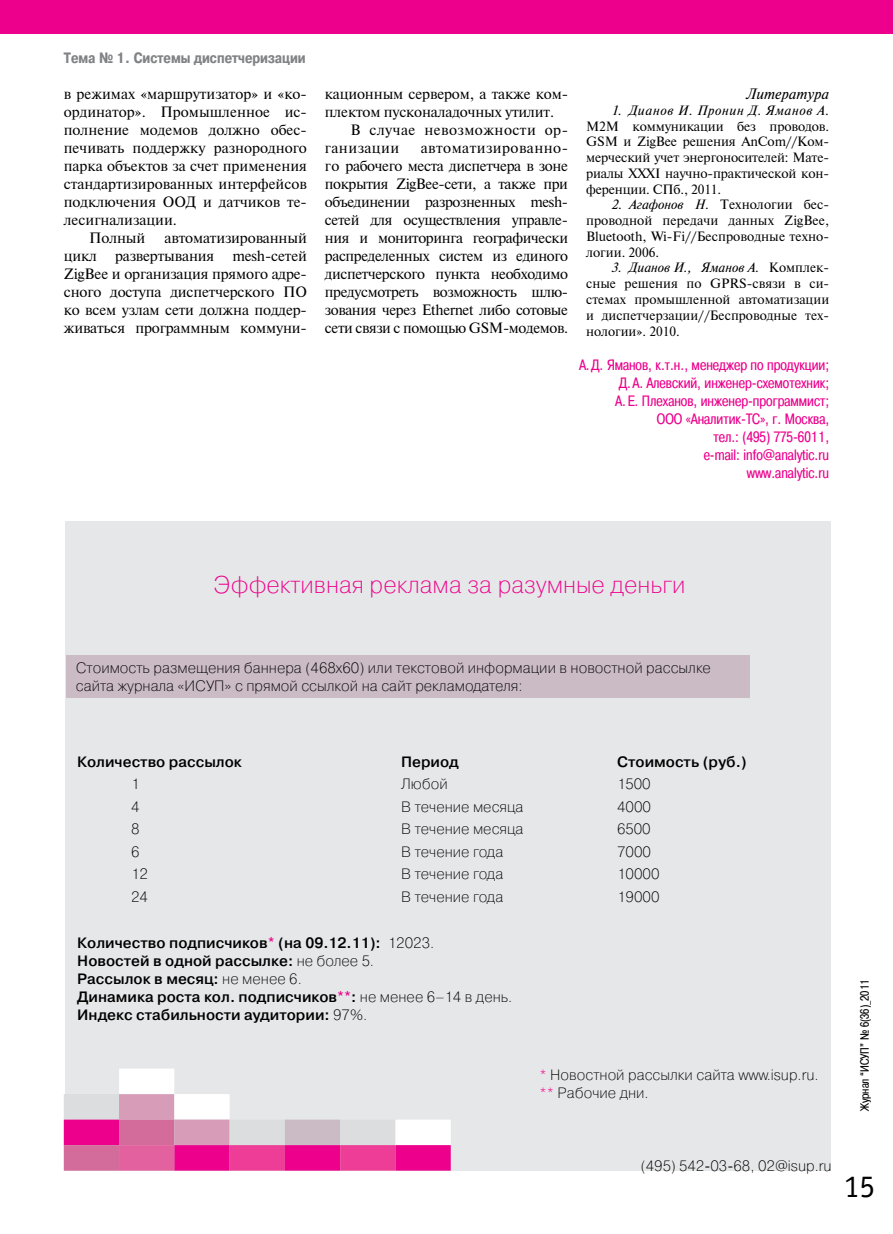
<style>
.page{position:relative;width:893px;height:1234px;background:#fff}
.page>*{position:absolute;margin:0;border:0;box-sizing:border-box;transform-origin:0 0}
.t1{font:31.5px "Officina Serif C";color:#000}
.t2{font:24px "Pragmatica Light C";color:#ec008c}
.t3{font:15px/18px "Newton";color:#000;text-align:justify}
.t4{font:15px/18px "Pragmatica Light C";color:#000}
.t5{font:700 15px/18px "Pragmatica Light C";color:#000}
.t6{font:15px/18px "Pragmatica Cond C";color:#ec008c;text-align:right}
.t7{font:15px "Newton";letter-spacing:.03em;color:#000}
.t8{font:700 15px "Pragmatica Cond C";color:#808285}
.t9{font:italic 15px "Newton";color:#000}
.t10{font:13.5px/15.8px "Newton";color:#000;text-align:justify}
.t11{font:italic 13.5px "Newton";letter-spacing:.045em;color:#000}
.t12{font:12px "Pragmatica Cond C";color:#000}
.s1{font-style:italic}
.s2{color:#ec008c}
.s3{font-weight:400}
</style>
<div class="page">
<div style="left:0;top:0;width:893px;height:34px;background:#ec008c"></div>
<div style="left:65px;top:520px;width:765px;height:650px;background:#e6e7e8"></div>
<div style="left:64px;top:1093px;width:55px;height:26px;background:#dcddde"></div>
<div style="left:119px;top:1093px;width:55px;height:26px;background:#d79db8;border:2px solid #d79db8"></div>
<div style="left:119px;top:1068px;width:55px;height:25px;background:#fff;border:2px solid #fff"></div>
<div style="left:174px;top:1093px;width:56px;height:26px;background:#fff;border:2px solid #fff"></div>
<div style="left:64px;top:1119px;width:55px;height:25px;background:#ec008c;border:2px solid #ec008c"></div>
<div style="left:119px;top:1119px;width:55px;height:25px;background:#d36b9b;border:2px solid #d36b9b"></div>
<div style="left:174px;top:1119px;width:56px;height:25px;background:#d79db8;border:2px solid #d79db8"></div>
<div style="left:230px;top:1119px;width:55px;height:25px;background:#dcddde"></div>
<div style="left:285px;top:1119px;width:55px;height:25px;background:#cbbbc5;border:2px solid #cbbbc5"></div>
<div style="left:340px;top:1119px;width:55px;height:25px;background:#dcddde"></div>
<div style="left:395px;top:1119px;width:56px;height:25px;background:#fff;border:2px solid #fff"></div>
<div style="left:64px;top:1144px;width:55px;height:26px;background:#d36b9b;border:2px solid #d36b9b"></div>
<div style="left:119px;top:1144px;width:55px;height:26px;background:#e3619e;border:2px solid #e3619e"></div>
<div style="left:174px;top:1144px;width:56px;height:26px;background:#ec008c;border:2px solid #ec008c"></div>
<div style="left:230px;top:1144px;width:55px;height:26px;background:#ee3d96;border:2px solid #ee3d96"></div>
<div style="left:285px;top:1144px;width:55px;height:26px;background:#ec008c;border:2px solid #ec008c"></div>
<div style="left:340px;top:1144px;width:55px;height:26px;background:#ee3d96;border:2px solid #ee3d96"></div>
<div style="left:395px;top:1144px;width:56px;height:26px;background:#ec008c;border:2px solid #ec008c"></div>
<div style="left:66px;top:655px;width:683px;height:43px;background:#cbbbc5"></div>
<p class="t8" style="left:64px;top:50px;width:244px">Тема № 1. Системы диспетчеризации</p>
<p class="t3" style="left:64px;top:84px;width:245px">в режимах «маршрутизатор» и «ко-</p>
<p class="t3" style="left:64px;top:102px;width:245px">ординатор». Промышленное ис-</p>
<p class="t3" style="left:64px;top:120px;width:245px">полнение модемов должно обес-</p>
<p class="t3" style="left:64px;top:138px;width:245px">печивать поддержку разнородного</p>
<p class="t3" style="left:64px;top:156px;width:245px">парка объектов за счет применения</p>
<p class="t3" style="left:64px;top:174px;width:245px">стандартизированных интерфейсов</p>
<p class="t3" style="left:64px;top:192px;width:245px">подключения ООД и датчиков те-</p>
<p class="t3" style="left:64px;top:210px;width:115px">лесигнализации.</p>
<p class="t3" style="left:89px;top:228px;width:58px">Полный</p>
<p class="t3" style="left:64px;top:228px;width:245px;text-indent:101px">автоматизированный цикл развертывания mesh-сетей ZigBee и организация прямого адре&shy;сного доступа диспетчерского ПО ко всем узлам сети должна поддер&shy;живаться программным коммуни-</p>
<p class="t3" style="left:325px;top:84px;width:245px">кационным сервером, а также ком-</p>
<p class="t3" style="left:325px;top:102px;width:231px">плектом пусконаладочных утилит.</p>
<p class="t7" style="left:350px;top:119px;width:219px">В случае невозможности ор-</p>
<p class="t7" style="left:325px;top:137px;width:76px">ганизации</p>
<p class="t3" style="left:325px;top:138px;width:245px;text-indent:96px">автоматизированно&shy;го рабочего места диспетчера в зоне покрытия ZigBee-сети, а также при объединении разрозненных mesh&shy;сетей для осуществления управле&shy;ния и мониторинга географически распределенных систем из единого диспетчерского пункта необходимо предусмотреть возможность шлю&shy;зования через Ethernet либо сотовые сети связи с помощью GSM-модемов.</p>
<p class="t9" style="left:746px;top:84px;width:85px">Литература</p>
<p class="t11" style="left:612px;top:102px;width:219px">1. Дианов И. Пронин Д. Яманов А.</p>
<p class="t10" style="left:586px;top:118px;width:245px">M2M коммуникации без проводов.<br>GSM и ZigBee решения AnCom//Ком&shy;мерческий учет энергоносителей: Мате&shy;риалы XXXI научно-практической кон&shy;ференции. СПб., 2011.</p>
<p class="t10" style="left:586px;top:196px;width:245px;text-indent:26px"><span class="s1">2. Агафонов Н.</span> Технологии бес&shy;проводной передачи данных ZigBee, Bluetooth, Wi-Fi//Беспроводные техно&shy;логии. 2006.</p>
<p class="t10" style="left:586px;top:259px;width:245px;text-indent:26px"><span class="s1">3. Дианов И., Яманов А.</span> Комплек&shy;сные решения по GPRS-связи в си&shy;стемах промышленной автоматизации и диспетчерзации//Беспроводные тех&shy;нологии». 2010.</p>
<p class="t6" style="left:579px;top:356px;width:251px">А.Д. Яманов, к.т.н., менеджер по продукции;<br>Д. А. Алевский, инженер-схемотехник;<br>А. Е. Плеханов, инженер-программист;<br>ООО «Аналитик-ТС», г. Москва,<br>тел.: (495) 775-6011,<br>e‑mail: info@analytic.ru<br>www.analytic.ru</p>
<h2 class="t2" style="left:214px;top:571px;width:473px">Эффективная реклама за разумные деньги</h2>
<p class="t4" style="left:76px;top:659px;width:637px">Стоимость размещения баннера (468х60) или текстовой информации в новостной рассылке сайта журнала «ИСУП» с прямой ссылкой на сайт рекламодателя:</p>
<p class="t5" style="left:77px;top:752px;width:166px">Количество рассылок</p>
<p class="t5" style="left:401px;top:752px;width:59px">Период</p>
<p class="t5" style="left:617px;top:752px;width:131px">Стоимость (руб.)</p>
<p class="t4" style="left:131px;top:774px;width:10px">1</p>
<p class="t4" style="left:401px;top:774px;width:48px">Любой</p>
<p class="t4" style="left:617px;top:774px;width:35px">1500</p>
<p class="t4" style="left:131px;top:797px;width:10px">4</p>
<p class="t4" style="left:401px;top:797px;width:124px">В течение месяца</p>
<p class="t4" style="left:617px;top:797px;width:35px">4000</p>
<p class="t4" style="left:131px;top:819px;width:10px">8</p>
<p class="t4" style="left:401px;top:819px;width:124px">В течение месяца</p>
<p class="t4" style="left:617px;top:819px;width:35px">6500</p>
<p class="t4" style="left:131px;top:842px;width:10px">6</p>
<p class="t4" style="left:401px;top:842px;width:104px">В течение года</p>
<p class="t4" style="left:617px;top:842px;width:35px">7000</p>
<p class="t4" style="left:131px;top:864px;width:18px">12</p>
<p class="t4" style="left:401px;top:864px;width:104px">В течение года</p>
<p class="t4" style="left:617px;top:864px;width:44px">10000</p>
<p class="t4" style="left:131px;top:887px;width:18px">24</p>
<p class="t4" style="left:401px;top:887px;width:104px">В течение года</p>
<p class="t4" style="left:617px;top:887px;width:44px">19000</p>
<p class="t5" style="left:77px;top:933px;width:437px">Количество подписчиков<span class="s2">*</span> (на 09.12.11): <span class="s3">12023.<br></span>Новостей в одной рассылке: <span class="s3">не более 5.<br></span>Рассылок в месяц: <span class="s3">не менее 6.<br></span>Динамика роста кол. подписчиков<span class="s2">**</span>: <span class="s3">не менее 6–14 в день.<br></span>Индекс стабильности аудитории: <span class="s3">97%.</span></p>
<p class="t4" style="left:539px;top:1065px;width:281px"><span class="s2">*</span> Новостной рассылки сайта www.isup.ru. <span class="s2">**</span> Рабочие дни.</p>
<p class="t12" style="left:858px;top:1110px;width:134px;rotate:-90deg">Журнал “ИСУП” № 6(36)_2011</p>
<p class="t4" style="left:641px;top:1156px;width:192px">(495) 542-03-68, 02@isup.ru</p>
<h1 class="t1" style="left:844px;top:1168px;width:33px">15</h1>
</div>
